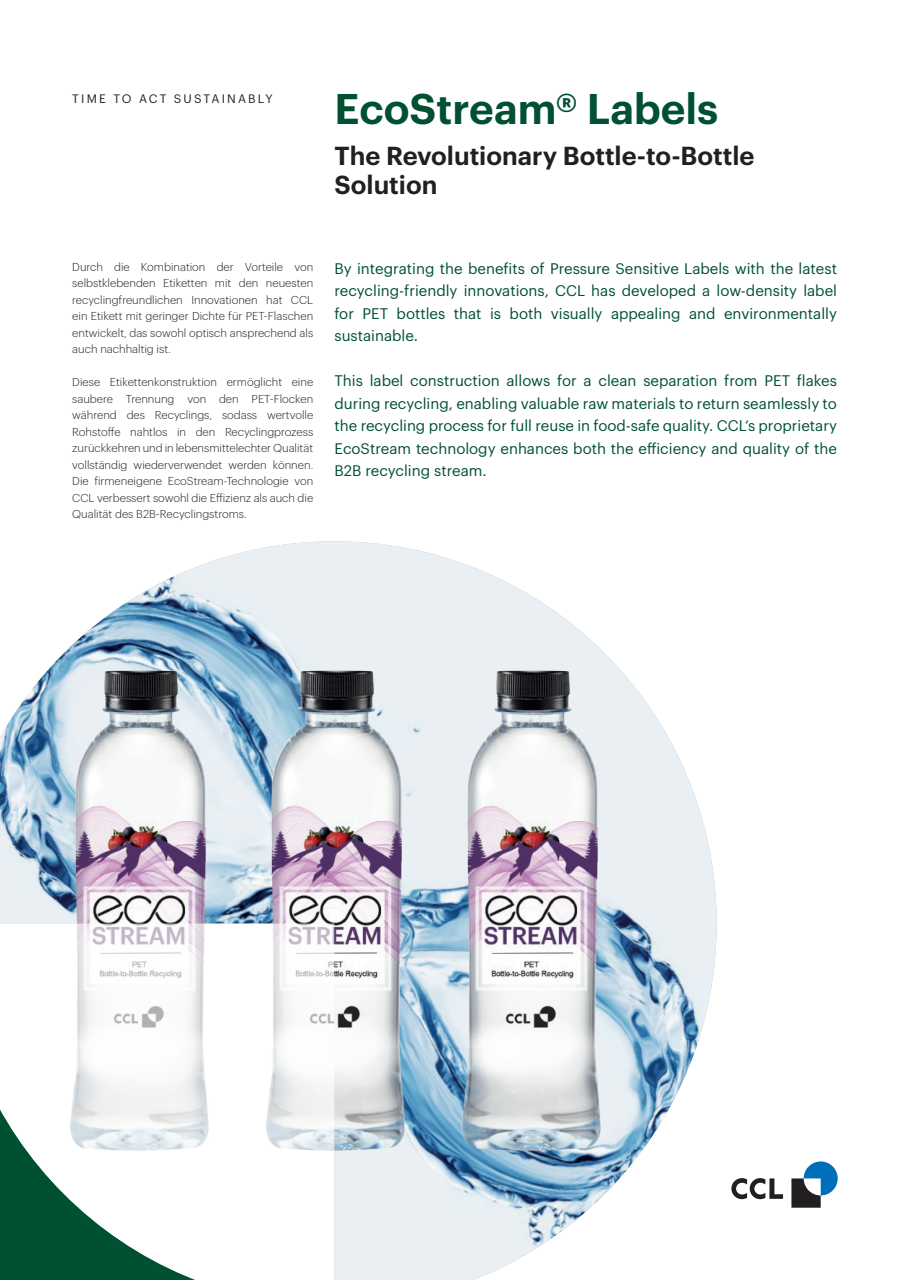
<style>
.page{position:relative;width:910px;height:1280px;background:#fff}
.page>*{position:absolute;margin:0;border:0;box-sizing:border-box;transform-origin:0 0}
.t1{font:600 42px "Graphik";color:#005032}
.t2{font:600 25.5px/28.5px "Graphik";color:#231f20}
.t3{font:15px/22.5px "Graphik";color:#005032;text-align:justify}
.t4{font:12px "Graphik";letter-spacing:.18em;color:#231f20}
.t5{font:300 11.25px/16.5px "Graphik";color:#231f20;text-align:justify}
</style>
<div class="page">
<svg style="left:731px;top:1178px;width:52px;height:21px"></svg>
<svg style="left:791px;top:1161px;width:47px;height:47px"></svg>
<img style="left:80px;top:541px;width:637px;height:739px">
<img style="left:0;top:638px;width:169px;height:285px">
<img style="left:169px;top:638px;width:196px;height:578px">
<img style="left:365px;top:638px;width:337px;height:578px">
<svg style="left:0;top:923px;width:334px;height:357px"></svg>
<p class="t4" style="left:72px;top:90px;width:202px">TIME TO ACT SUSTAINABLY</p>
<h1 class="t1" style="left:334px;top:77px;width:385px">EcoStream® Labels</h1>
<h2 class="t2" style="left:334px;top:140px;width:421px">The Revolutionary Bottle-to-Bottle<br>Solution</h2>
<p class="t5" style="left:72px;top:257px;width:242px">Durch die Kombination der Vorteile von selbstklebenden Etiketten mit den neuesten recyclingfreundlichen Innovationen hat CCL ein Etikett mit geringer Dichte für PET-Flaschen entwickelt, das sowohl optisch ansprechend als auch nachhaltig ist.</p>
<p class="t5" style="left:72px;top:373px;width:242px">Diese Etikettenkonstruktion ermöglicht eine saubere Trennung von den PET-Flocken während des Recyclings, sodass wertvolle Rohstoffe nahtlos in den Recyclingprozess zurückkehren und in lebensmittelechter Qualität vollständig wiederverwendet werden können.<br>Die firmeneigene EcoStream-Technologie von CCL verbessert sowohl die Effizienz als auch die Qualität des B2B-Recyclingstroms.</p>
<h3 class="t3" style="left:334px;top:256px;width:504px">By integrating the benefits of Pressure Sensitive Labels with the latest recycling-friendly innovations, CCL has developed a low-density label for PET bottles that is both visually appealing and environmentally sustainable.</h3>
<p class="t3" style="left:334px;top:368px;width:504px">This label construction allows for a clean separation from PET flakes during recycling, enabling valuable raw materials to return seamlessly to the recycling process for full reuse in food-safe quality. CCL‘s proprietary EcoStream technology enhances both the efficiency and quality of the B2B recycling stream.</p>
</div>
